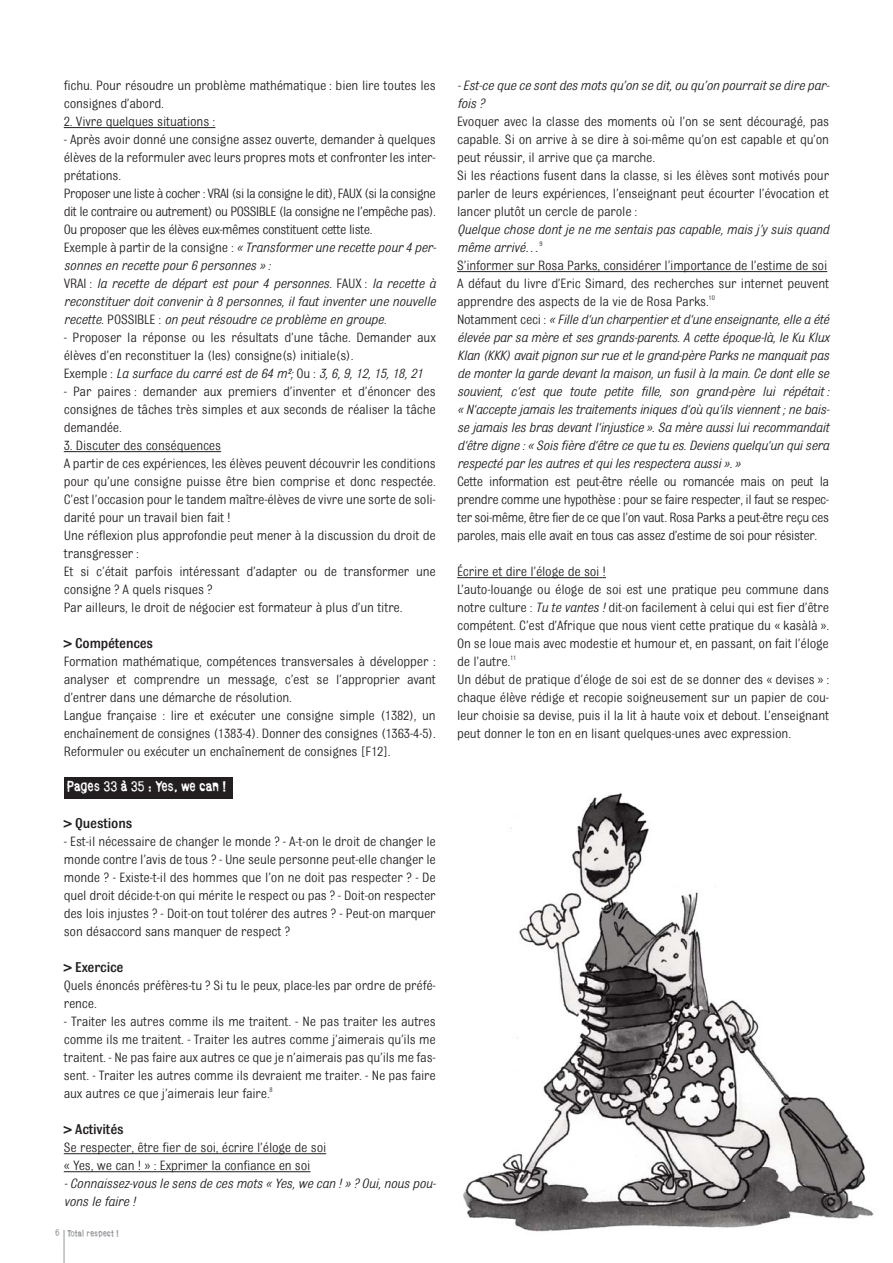
<style>
.page{position:relative;width:893px;height:1263px;background:#fff}
.page>*{position:absolute;margin:0;border:0;box-sizing:border-box;transform-origin:0 0}
.t1{font:500 15px "Bulldog";letter-spacing:-.015em;color:#231f20}
.t2{font:14.25px/18px "Bulldog";letter-spacing:-.015em;color:#231f20}
.t3{font:italic 14.25px/18px "Bulldog";letter-spacing:-.02em;color:#231f20}
.t4{font:14.25px/18px "Bulldog";letter-spacing:-.035em;color:#231f20}
.t5{font:14.25px "Bull Inked";letter-spacing:-.015em;color:#fff}
.t6{font:9px "Bull Inked";color:#939598}
.s1{font-style:italic}
.s2{font-style:normal}
</style>
<div class="page">
<div style="left:64px;top:778px;width:168px;height:21px;background:#231f20"></div>
<hr style="left:64px;top:127px;width:151px;height:1px;background:#231f20">
<hr style="left:64px;top:451px;width:157px;height:1px;background:#231f20">
<hr style="left:64px;top:1153px;width:262px;height:1px;background:#231f20">
<hr style="left:64px;top:1171px;width:247px;height:1px;background:#231f20">
<hr style="left:457px;top:271px;width:370px;height:1px;background:#231f20">
<hr style="left:457px;top:577px;width:142px;height:1px;background:#231f20">
<hr style="left:64px;top:1230px;width:1px;height:33px;background:#939598">
<img style="left:463px;top:792px;width:411px;height:440px">
<p class="t2" style="left:64px;top:77px;width:374px">fichu. Pour résoudre un problème mathématique : bien lire toutes les consignes d’abord.</p>
<p class="t2" style="left:64px;top:113px;width:153px">2. Vivre quelques situations :</p>
<p class="t4" style="left:64px;top:131px;width:374px">- Après avoir donné une consigne assez ouverte, demander à quelques élèves de la reformuler avec leurs propres mots et confronter les inter&shy;prétations.<br>Proposer une liste à cocher : VRAI (si la consigne le dit), FAUX (si la consigne dit le contraire ou autrement) ou POSSIBLE (la consigne ne l’empêche pas).<br>Ou proposer que les élèves eux-mêmes constituent cette liste.<br>Exemple à partir de la consigne : <span class="s1">« Transformer une recette pour 4 per&shy;sonnes en recette pour 6 personnes » :<br></span>VRAI : <span class="s1">la recette de départ est pour 4 personnes.</span> FAUX : <span class="s1">la recette à reconstituer doit convenir à 8 personnes, il faut inventer une nouvelle recette.</span> POSSIBLE : <span class="s1">on peut résoudre ce problème en groupe.</span></p>
<p class="t2" style="left:64px;top:329px;width:374px">- Proposer la réponse ou les résultats d’une tâche. Demander aux élèves d’en reconstituer la (les) consigne(s) initiale(s).<br>Exemple : <span class="s1">La surface du carré est de 64 m²;</span> Ou : <span class="s1">3, 6, 9, 12, 15, 18, 21</span></p>
<p class="t2" style="left:64px;top:383px;width:374px;text-align:justify">- Par paires : demander aux premiers d’inventer et d’énoncer des consignes de tâches très simples et aux seconds de réaliser la tâche demandée.</p>
<p class="t2" style="left:64px;top:437px;width:374px">3. Discuter des conséquences<br>A partir de ces expériences, les élèves peuvent découvrir les conditions pour qu’une consigne puisse être bien comprise et donc respectée.<br>C’est l’occasion pour le tandem maître-élèves de vivre une sorte de soli&shy;darité pour un travail bien fait !<br>Une réflexion plus approfondie peut mener à la discussion du droit de transgresser :<br>Et si c’était parfois intéressant d’adapter ou de transformer une consigne ? A quels risques ?<br>Par ailleurs, le droit de négocier est formateur à plus d’un titre.</p>
<p class="t1" style="left:64px;top:638px;width:91px">&gt; Compétences</p>
<p class="t2" style="left:64px;top:653px;width:374px">Formation mathématique, compétences transversales à développer : analyser et comprendre un message, c’est se l’approprier avant d’entrer dans une démarche de résolution.<br>Langue française : lire et exécuter une consigne simple (1382), un enchaînement de consignes (1383-4). Donner des consignes (1363-4-5).<br>Reformuler ou exécuter un enchaînement de consignes [F12].</p>
<p class="t5" style="left:67px;top:781px;width:161px">Pages 33 à 35 : Yes, we can !</p>
<p class="t1" style="left:64px;top:818px;width:70px">&gt; Questions</p>
<p class="t2" style="left:64px;top:833px;width:374px;text-align:justify">- Est-il nécessaire de changer le monde ? - A-t-on le droit de changer le monde contre l’avis de tous ? - Une seule personne peut-elle changer le monde ? - Existe-t-il des hommes que l’on ne doit pas respecter ? - De quel droit décide-t-on qui mérite le respect ou pas ? - Doit-on respecter des lois injustes ? - Doit-on tout tolérer des autres ? - Peut-on marquer son désaccord sans manquer de respect ?</p>
<p class="t1" style="left:64px;top:962px;width:61px">&gt; Exercice</p>
<p class="t2" style="left:64px;top:977px;width:374px">Quels énoncés préfères-tu ? Si tu le peux, place-les par ordre de préfé&shy;rence.</p>
<p class="t2" style="left:64px;top:1013px;width:374px;text-align:justify">- Traiter les autres comme ils me traitent. - Ne pas traiter les autres comme ils me traitent. - Traiter les autres comme j’aimerais qu’ils me traitent. - Ne pas faire aux autres ce que je n’aimerais pas qu’ils me fas&shy;sent. - Traiter les autres comme ils devraient me traiter. - Ne pas faire aux autres ce que j’aimerais leur faire.<sup>8</sup></p>
<p class="t1" style="left:64px;top:1124px;width:61px">&gt; Activités</p>
<p class="t2" style="left:64px;top:1139px;width:264px">Se respecter, être fier de soi, écrire l’éloge de soi « Yes, we can ! » : Exprimer la confiance en soi</p>
<p class="t3" style="left:64px;top:1175px;width:374px">- Connaissez-vous le sens de ces mots « Yes, we can ! » ? Oui, nous pou&shy;vons le faire !</p>
<p class="t6" style="left:55px;top:1230px;width:65px">6 Total respect !</p>
<p class="t3" style="left:457px;top:77px;width:374px">- Est-ce que ce sont des mots qu’on se dit, ou qu’on pourrait se dire par&shy;fois ?</p>
<p class="t2" style="left:457px;top:113px;width:374px">Evoquer avec la classe des moments où l’on se sent découragé, pas capable. Si on arrive à se dire à soi-même qu’on est capable et qu’on peut réussir, il arrive que ça marche.<br>Si les réactions fusent dans la classe, si les élèves sont motivés pour parler de leurs expériences, l’enseignant peut écourter l’évocation et lancer plutôt un cercle de parole :</p>
<p class="t3" style="left:457px;top:221px;width:374px">Quelque chose dont je ne me sentais pas capable, mais j’y suis quand même arrivé…<sup>9<br></sup><span class="s2">S’informer sur Rosa Parks, considérer l’importance de l’estime de soi A défaut du livre d’Eric Simard, des recherches sur internet peuvent apprendre des aspects de la vie de Rosa Parks.</span><sup>10<br></sup><span class="s2">Notamment ceci :</span> « Fille d‘un charpentier et d‘une enseignante, elle a été élevée par sa mère et ses grands-parents. A cette époque-là, le Ku Klux Klan (KKK) avait pignon sur rue et le grand-père Parks ne manquait pas de monter la garde devant la maison, un fusil à la main. Ce dont elle se souvient, c‘est que toute petite fille, son grand-père lui répétait : « N‘accepte jamais les traitements iniques d‘où qu‘ils viennent ; ne bais&shy;se jamais les bras devant l‘injustice ». Sa mère aussi lui recommandait d‘être digne : « Sois fière d‘être ce que tu es. Deviens quelqu‘un qui sera respecté par les autres et qui les respectera aussi ». »</p>
<p class="t2" style="left:457px;top:473px;width:374px;text-align:justify">Cette information est peut-être réelle ou romancée mais on peut la prendre comme une hypothèse : pour se faire respecter, il faut se respec&shy;ter soi-même, être fier de ce que l’on vaut. Rosa Parks a peut-être reçu ces paroles, mais elle avait en tous cas assez d’estime de soi pour résister.</p>
<p class="t2" style="left:457px;top:563px;width:374px">Écrire et dire l’éloge de soi !<br>L’auto-louange ou éloge de soi est une pratique peu commune dans notre culture : <span class="s1">Tu te vantes !</span> dit-on facilement à celui qui est fier d’être compétent. C’est d’Afrique que nous vient cette pratique du « kasàlà ».<br>On se loue mais avec modestie et humour et, en passant, on fait l’éloge de l’autre.<sup>11<br></sup>Un début de pratique d’éloge de soi est de se donner des « devises » : chaque élève rédige et recopie soigneusement sur un papier de cou&shy;leur choisie sa devise, puis il la lit à haute voix et debout. L’enseignant peut donner le ton en en lisant quelques-unes avec expression.</p>
</div>
